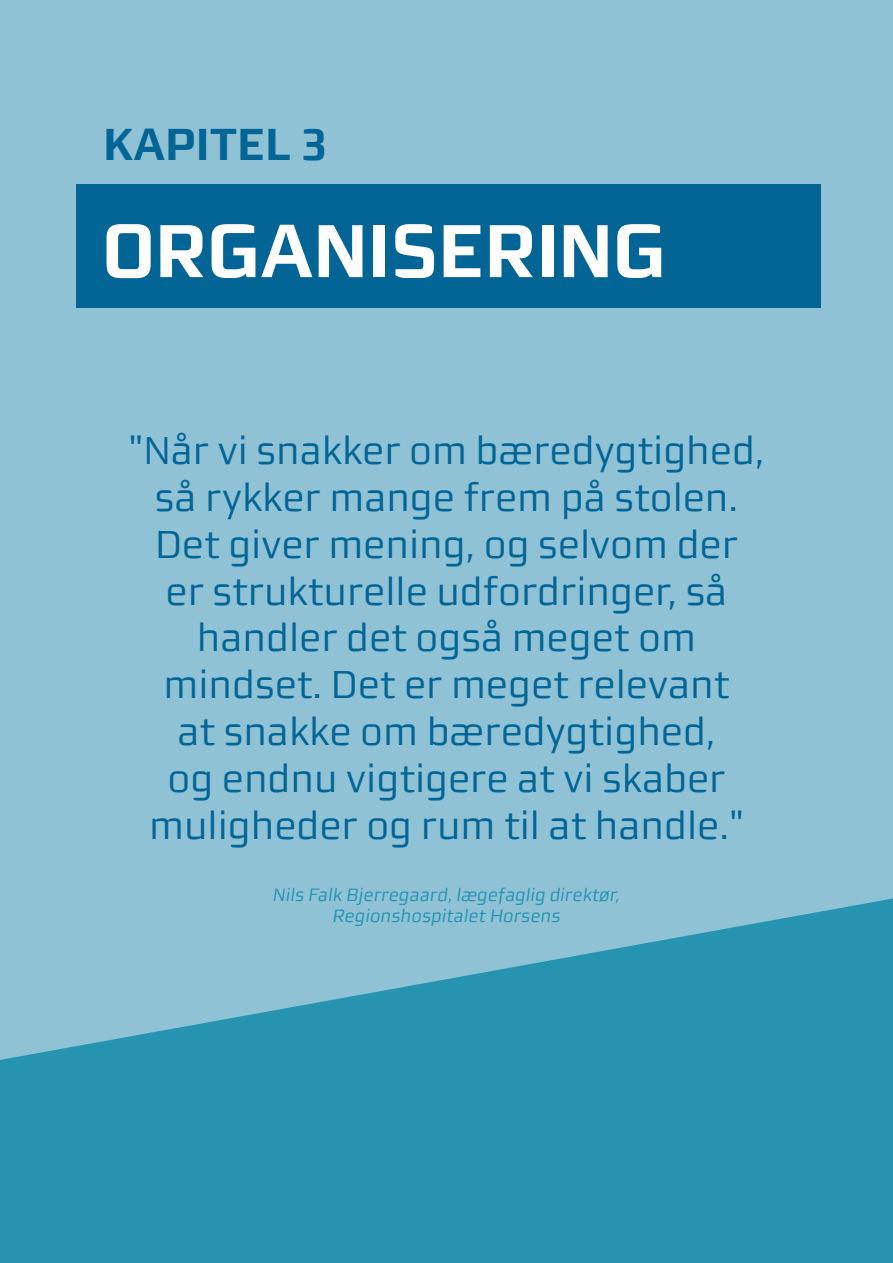
<style>
.page{position:relative;width:893px;height:1263px;background:#90c2d5}
.page>*{position:absolute;margin:0;border:0;box-sizing:border-box;transform-origin:0 0}
.t1{font:700 75px "midtsans";color:#fff}
.t2{font:700 45px "midtsans";color:#036596}
.t3{font:39px/46.8px "midtsans";color:#036596;text-align:center}
.t4{font:italic 18px/21.6px "midtsans";color:#2694b1;text-align:center}
</style>
<div class="page">
<svg style="left:0;top:898px;width:893px;height:365px;fill:#2694b1"></svg>
<div style="left:77px;top:184px;width:744px;height:124px;background:#036596"></div>
<p class="t2" style="left:104px;top:118px;width:225px">KAPITEL 3</p>
<h1 class="t1" style="left:102px;top:207px;width:565px">ORGANISERING</h1>
<p class="t3" style="left:128px;top:427px;width:638px">"Når vi snakker om bæredygtighed, så rykker mange frem på stolen.<br>Det giver mening, og selvom der<br>er strukturelle udfordringer, så handler det også meget om mindset. Det er meget relevant<br>at snakke om bæredygtighed,<br>og endnu vigtigere at vi skaber muligheder og rum til at handle."</p>
<p class="t4" style="left:273px;top:884px;width:348px">Nils Falk Bjerregaard, lægefaglig direktør,<br>Regionshospitalet Horsens</p>
</div>
